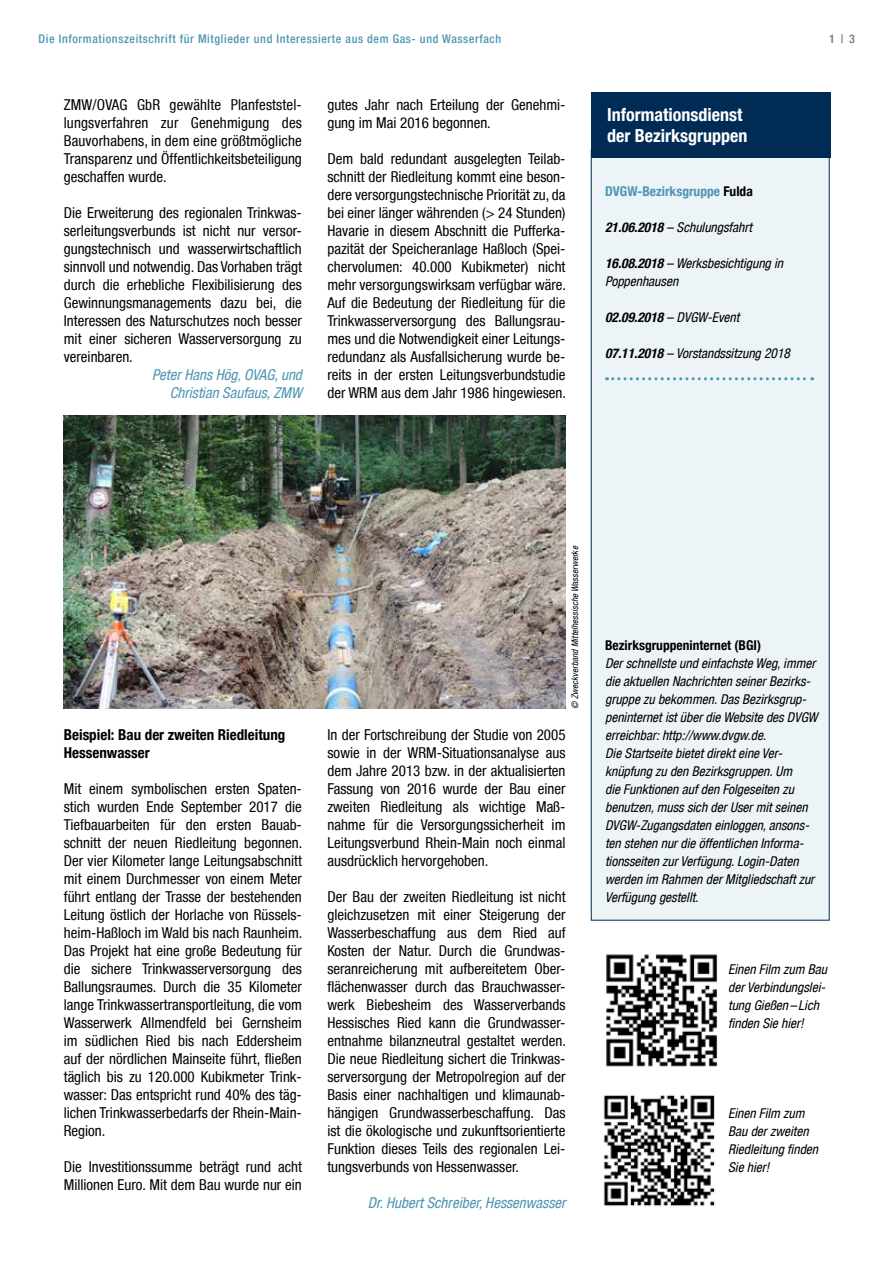
<style>
.page{position:relative;width:893px;height:1263px;background:#fff}
.page>*{position:absolute;margin:0;border:0;box-sizing:border-box;transform-origin:0 0}
.t1{font:700 condensed 18px/21.6px "Helvetica Neue LT";color:#fff}
.t2{font:condensed 15px/18px "Helvetica Neue LT";color:#000;text-align:justify}
.t3{font:italic condensed 15px/18px "Helvetica Neue LT";color:#4e96b3;text-align:right}
.t4{font:700 condensed 15px/18px "Helvetica Neue LT";color:#000}
.t5{font:italic condensed 13.5px/18px "Helvetica Neue LT";color:#000}
.t6{font:700 condensed 13.5px "Helvetica Neue LT";color:#000}
.t7{font:700 condensed 13.5px "Helvetica Neue LT";color:#4e96b3}
.t8{font:500 condensed 12px "Helvetica Neue LT";letter-spacing:.05em;color:#4e96b3}
.t9{font:500 condensed 12px "Helvetica Neue LT";color:#707172}
.t10{font:italic condensed 9px "Helvetica Neue LT";color:#000}
.s1{color:#000}
.s2{font-weight:700}
</style>
<div class="page">
<div style="left:591px;top:150px;width:238px;height:770px;background:#edf4f8;border:1px solid #002b55"></div>
<div style="left:591px;top:92px;width:240px;height:66px;background:#002b55"></div>
<svg style="left:607px;top:377px;width:206px;height:3px"></svg>
<img style="left:64px;top:415px;width:502px;height:294px">
<img style="left:603px;top:1095px;width:112px;height:111px">
<img style="left:606px;top:954px;width:112px;height:113px">
<p class="t8" style="left:39px;top:31px;width:464px">Die Informationszeitschrift für Mitglieder und Interessierte aus dem Gas- und Wasserfach</p>
<p class="t9" style="left:829px;top:31px;width:27px">1 | 3</p>
<p class="t2" style="left:64px;top:96px;width:240px">ZMW/OVAG GbR gewählte Planfeststel&shy;lungsverfahren zur Genehmigung des Bauvorhabens, in dem eine größtmögliche Transparenz und Öffentlichkeitsbeteiligung geschaffen wurde.</p>
<p class="t2" style="left:64px;top:204px;width:240px">Die Erweiterung des regionalen Trinkwas&shy;serleitungsverbunds ist nicht nur versor&shy;gungstechnisch und wasserwirtschaftlich sinnvoll und notwendig. Das Vorhaben trägt durch die erhebliche Flexibilisierung des Gewinnungsmanagements dazu bei, die Interessen des Naturschutzes noch besser mit einer sicheren Wasserversorgung zu vereinbaren.</p>
<p class="t3" style="left:152px;top:366px;width:151px">Peter Hans Hög, OVAG, und<br>Christian Saufaus, ZMW</p>
<p class="t2" style="left:327px;top:96px;width:240px">gutes Jahr nach Erteilung der Genehmi&shy;gung im Mai 2016 begonnen.</p>
<p class="t2" style="left:327px;top:150px;width:240px">Dem bald redundant ausgelegten Teilab&shy;schnitt der Riedleitung kommt eine beson&shy;dere versorgungstechnische Priorität zu, da bei einer länger währenden (&gt; 24 Stunden)<br>Havarie in diesem Abschnitt die Pufferka&shy;pazität der Speicheranlage Haßloch (Spei&shy;chervolumen: 40.000 Kubikmeter) nicht mehr versorgungswirksam verfügbar wäre.<br>Auf die Bedeutung der Riedleitung für die Trinkwasserversorgung des Ballungsrau&shy;mes und die Notwendigkeit einer Leitungs&shy;redundanz als Ausfallsicherung wurde be&shy;reits in der ersten Leitungsverbundstudie der WRM aus dem Jahr 1986 hingewiesen.</p>
<p class="t1" style="left:607px;top:103px;width:142px">Informationsdienst der Bezirksgruppen</p>
<p class="t7" style="left:605px;top:183px;width:149px">DVGW-Bezirksgruppe <span class="s1">Fulda</span></p>
<p class="t5" style="left:605px;top:218px;width:148px"><span class="s2">21.06.2018</span> – Schulungsfahrt</p>
<p class="t5" style="left:605px;top:254px;width:180px"><span class="s2">16.08.2018</span> – Werksbesichtigung in<br>Poppenhausen</p>
<p class="t5" style="left:605px;top:308px;width:136px"><span class="s2">02.09.2018</span> – DVGW-Event</p>
<p class="t5" style="left:605px;top:344px;width:186px"><span class="s2">07.11.2018</span> – Vorstandssitzung 2018</p>
<p class="t4" style="left:64px;top:726px;width:223px">Beispiel: Bau der zweiten Riedleitung<br>Hessenwasser</p>
<p class="t2" style="left:64px;top:780px;width:240px">Mit einem symbolischen ersten Spaten&shy;stich wurden Ende September 2017 die Tiefbauarbeiten für den ersten Bauab&shy;schnitt der neuen Riedleitung begonnen.<br>Der vier Kilometer lange Leitungsabschnitt mit einem Durchmesser von einem Meter führt entlang der Trasse der bestehenden Leitung östlich der Horlache von Rüssels&shy;heim-Haßloch im Wald bis nach Raunheim.<br>Das Projekt hat eine große Bedeutung für die sichere Trinkwasserversorgung des Ballungsraumes. Durch die 35 Kilometer lange Trinkwassertransportleitung, die vom Wasserwerk Allmendfeld bei Gernsheim im südlichen Ried bis nach Eddersheim auf der nördlichen Mainseite führt, fließen täglich bis zu 120.000 Kubikmeter Trink&shy;wasser: Das entspricht rund 40% des täg&shy;lichen Trinkwasserbedarfs der Rhein-Main-Region.</p>
<p class="t2" style="left:64px;top:1158px;width:240px">Die Investitionssumme beträgt rund acht<br>Millionen Euro. Mit dem Bau wurde nur ein</p>
<p class="t10" style="left:570px;top:709px;width:164px;rotate:-90deg">© Zweckverband Mittelhessische Wasserwerke</p>
<p class="t2" style="left:327px;top:726px;width:240px">In der Fortschreibung der Studie von 2005 sowie in der WRM-Situationsanalyse aus dem Jahre 2013 bzw. in der aktualisierten Fassung von 2016 wurde der Bau einer zweiten Riedleitung als wichtige Maß&shy;nahme für die Versorgungssicherheit im Leitungsverbund Rhein-Main noch einmal ausdrücklich hervorgehoben.</p>
<p class="t2" style="left:327px;top:888px;width:240px">Der Bau der zweiten Riedleitung ist nicht gleichzusetzen mit einer Steigerung der Wasserbeschaffung aus dem Ried auf Kosten der Natur. Durch die Grundwas&shy;seranreicherung mit aufbereitetem Ober&shy;flächenwasser durch das Brauchwasser&shy;werk Biebesheim des Wasserverbands Hessisches Ried kann die Grundwasser&shy;entnahme bilanzneutral gestaltet werden.<br>Die neue Riedleitung sichert die Trinkwas&shy;serversorgung der Metropolregion auf der Basis einer nachhaltigen und klimaunab&shy;hängigen Grundwasserbeschaffung. Das ist die ökologische und zukunftsorientierte Funktion dieses Teils des regionalen Lei&shy;tungsverbunds von Hessenwasser.</p>
<p class="t3" style="left:368px;top:1194px;width:199px">Dr. Hubert Schreiber, Hessenwasser</p>
<p class="t6" style="left:605px;top:637px;width:157px">Bezirksgruppeninternet (BGI)</p>
<p class="t5" style="left:605px;top:654px;width:214px">Der schnellste und einfachste Weg, immer die aktuellen Nachrichten seiner Bezirks&shy;gruppe zu bekommen. Das Bezirksgrup&shy;peninternet ist über die Website des DVGW erreichbar: http://www.dvgw.de.<br>Die Startseite bietet direkt eine Ver&shy;knüpfung zu den Bezirksgruppen. Um<br>die Funktionen auf den Folgeseiten zu benutzen, muss sich der User mit seinen DVGW-Zugangsdaten einloggen, ansons&shy;ten stehen nur die öffentlichen Informa&shy;tionsseiten zur Verfügung. Login-Daten werden im Rahmen der Mitgliedschaft zur Verfügung gestellt.</p>
<p class="t5" style="left:728px;top:960px;width:100px">Einen Film zum Bau der Verbindungslei&shy;tung Gießen – Lich finden Sie hier!</p>
<p class="t5" style="left:728px;top:1104px;width:91px">Einen Film zum<br>Bau der zweiten<br>Riedleitung finden<br>Sie hier!</p>
</div>
